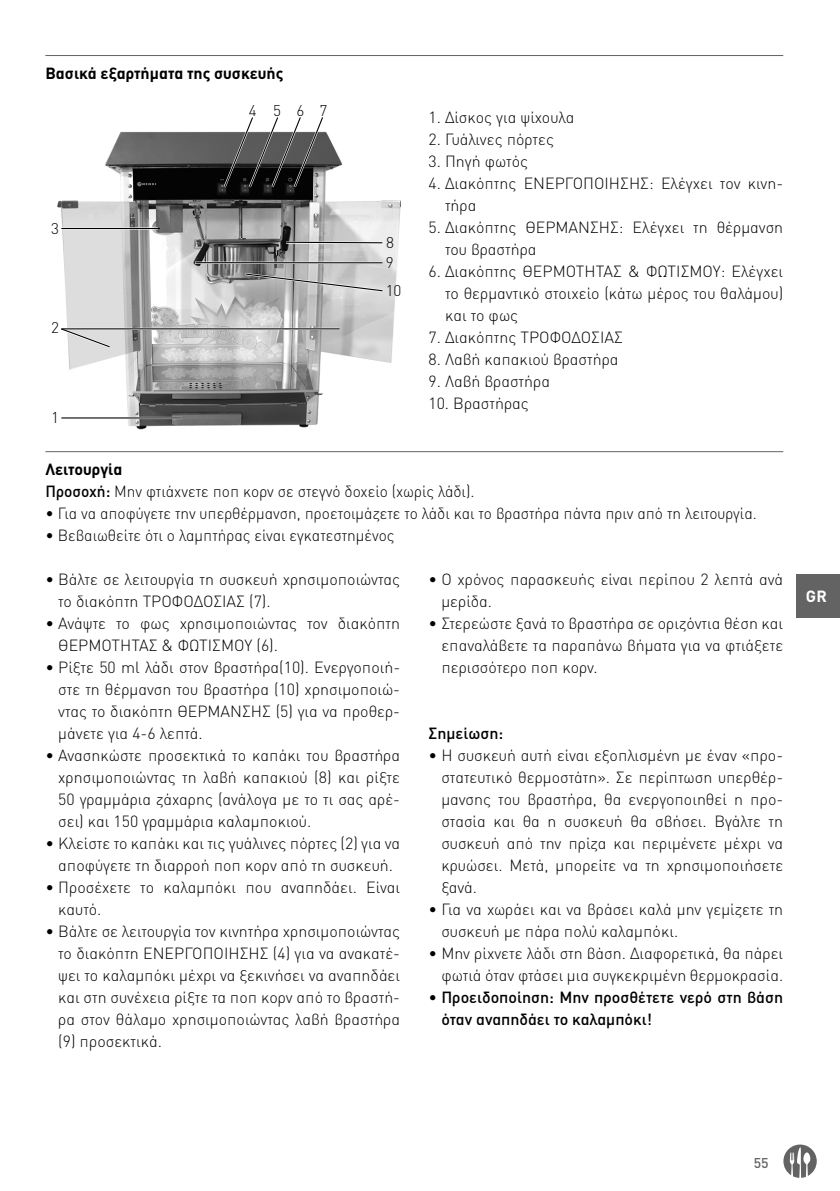
<style>
.page{position:relative;width:840px;height:1191px;background:#fff}
.page>*{position:absolute;margin:0;border:0;box-sizing:border-box;transform-origin:0 0}
.t1{font:300 16px/22px "DIN Pro";color:#000}
.t2{font:500 16px/22px "DIN Pro";color:#000}
.t3{font:700 16px "DIN Pro";color:#000}
.t4{font:700 16px "DIN Pro";color:#fff}
.t5{font:300 15.4px/28px "DIN Pro";letter-spacing:.985em;color:#000}
.t6{font:500 14px "DIN Pro";color:#646363}
.s1{font-weight:700}
.s2{font-weight:500}
.s3{font-weight:300}
</style>
<div class="page">
<div style="left:796px;top:574px;width:43px;height:43px;background:#646363"></div>
<svg style="left:783px;top:1144px;width:33px;height:33px"></svg>
<hr style="left:45px;top:55px;width:737px;height:1px;background:#646363">
<img style="left:57px;top:131px;width:343px;height:299px">
<hr style="left:195px;top:261px;width:187px;height:3px;background:#fff">
<hr style="left:62px;top:328px;width:277px;height:2px;background:#fff">
<hr style="left:286px;top:241px;width:96px;height:3px;background:#fff">
<hr style="left:61px;top:227px;width:97px;height:3px;background:#fff">
<hr style="left:61px;top:417px;width:120px;height:2px;background:#fff">
<hr style="left:195px;top:262px;width:187px;height:1px;background:#000">
<svg style="left:242px;top:271px;width:142px;height:22px;background:#b4b4b4"></svg>
<hr style="left:61px;top:328px;width:278px;height:1px;background:#000">
<hr style="left:286px;top:242px;width:96px;height:1px;background:#000">
<hr style="left:61px;top:228px;width:99px;height:1px;background:#000">
<hr style="left:61px;top:417px;width:120px;height:1px;background:#000">
<svg style="left:59px;top:326px;width:53px;height:23px"></svg>
<svg style="left:222px;top:117px;width:103px;height:73px"></svg>
<hr style="left:45px;top:451px;width:737px;height:1px;background:#646363">
<p class="t3" style="left:45px;top:60px;width:239px">Βασικά εξαρτήματα της συσκευής</p>
<p class="t5" style="left:51px;top:214px;width:9px">3</p>
<p class="t5" style="left:51px;top:313px;width:9px">2</p>
<p class="t5" style="left:51px;top:403px;width:9px">1</p>
<p class="t5" style="left:248px;top:96px;width:80px">4567</p>
<p class="t5" style="left:386px;top:228px;width:9px">8</p>
<p class="t5" style="left:385px;top:247px;width:17px">9<br>10</p>
<p class="t1" style="left:428px;top:105px;width:147px">1. Δίσκος για ψίχουλα</p>
<p class="t1" style="left:428px;top:127px;width:127px">2. Γυάλινες πόρτες</p>
<p class="t1" style="left:428px;top:149px;width:101px">3. Πηγή φωτός</p>
<p class="t1" style="left:445px;top:171px;width:339px;text-indent:-17px">4. Διακόπτης ΕΝΕΡΓΟΠΟΙΗΣΗΣ: Ελέγχει τον κινη&shy;τήρα</p>
<p class="t1" style="left:445px;top:215px;width:339px;text-indent:-17px">5. Διακόπτης ΘΕΡΜΑΝΣΗΣ: Ελέγχει τη θέρμανση του βραστήρα</p>
<p class="t1" style="left:445px;top:259px;width:339px;text-align:justify;text-indent:-17px">6. Διακόπτης ΘΕΡΜΟΤΗΤΑΣ &amp; ΦΩΤΙΣΜΟΥ: Ελέγχει το θερμαντικό στοιχείο (κάτω μέρος του θαλάμου) και το φως</p>
<p class="t1" style="left:428px;top:325px;width:196px">7. Διακόπτης ΤΡΟΦΟΔΟΣΙΑΣ</p>
<p class="t1" style="left:428px;top:347px;width:191px">8. Λαβή καπακιού βραστήρα</p>
<p class="t1" style="left:428px;top:369px;width:123px">9. Λαβή βραστήρα</p>
<p class="t1" style="left:428px;top:391px;width:102px">10. Βραστήρας</p>
<p class="t1" style="left:45px;top:457px;width:430px"><span class="s1">Λειτουργία<br></span><span class="s2">Προσοχή:</span> Μην φτιάχνετε ποπ κορν σε στεγνό δοχείο (χωρίς λάδι).</p>
<p class="t1" style="left:45px;top:501px;width:712px">• Για να αποφύγετε την υπερθέρμανση, προετοιμάζετε το λάδι και το βραστήρα πάντα πριν από τη λειτουργία.</p>
<p class="t1" style="left:45px;top:523px;width:350px">• Βεβαιωθείτε ότι ο λαμπτήρας είναι εγκατεστημένος</p>
<p class="t1" style="left:58px;top:567px;width:343px;text-indent:-13px">• Βάλτε σε λειτουργία τη συσκευή χρησιμοποιώντας το διακόπτη ΤΡΟΦΟΔΟΣΙΑΣ (7).</p>
<p class="t1" style="left:58px;top:611px;width:343px;text-indent:-13px">• Ανάψτε το φως χρησιμοποιώντας τον διακόπτη<br>ΘΕΡΜΟΤΗΤΑΣ &amp; ΦΩΤΙΣΜΟΥ (6).</p>
<p class="t1" style="left:58px;top:655px;width:343px;text-align:justify;text-indent:-13px">• Ρίξτε 50 ml λάδι στον βραστήρα(10). Ενεργοποιή&shy;στε τη θέρμανση του βραστήρα (10) χρησιμοποιώ&shy;ντας το διακόπτη ΘΕΡΜΑΝΣΗΣ (5) για να προθερ&shy;μάνετε για 4-6 λεπτά.</p>
<p class="t1" style="left:58px;top:743px;width:343px;text-align:justify;text-indent:-13px">• Ανασηκώστε προσεκτικά το καπάκι του βραστήρα χρησιμοποιώντας τη λαβή καπακιού (8) και ρίξτε 50 γραμμάρια ζάχαρης (ανάλογα με το τι σας αρέ&shy;σει) και 150 γραμμάρια καλαμποκιού.</p>
<p class="t1" style="left:45px;top:831px;width:356px;text-align:center">• Κλείστε το καπάκι και τις γυάλινες πόρτες (2) για να αποφύγετε τη διαρροή ποπ κορν από τη συσκευή.</p>
<p class="t1" style="left:58px;top:875px;width:343px;text-indent:-13px">• Προσέχετε το καλαμπόκι που αναπηδάει. Είναι καυτό.</p>
<p class="t1" style="left:58px;top:919px;width:343px;text-align:justify;text-indent:-13px">• Βάλτε σε λειτουργία τον κινητήρα χρησιμοποιώντας το διακόπτη ΕΝΕΡΓΟΠΟΙΗΣΗΣ (4) για να ανακατέ&shy;ψει το καλαμπόκι μέχρι να ξεκινήσει να αναπηδάει και στη συνέχεια ρίξτε τα ποπ κορν από το βραστή&shy;ρα στον θάλαμο χρησιμοποιώντας λαβή βραστήρα (9) προσεκτικά.</p>
<p class="t1" style="left:441px;top:567px;width:343px;text-indent:-13px">• Ο χρόνος παρασκευής είναι περίπου 2 λεπτά ανά μερίδα.</p>
<p class="t1" style="left:441px;top:611px;width:343px;text-align:justify;text-indent:-13px">• Στερεώστε ξανά το βραστήρα σε οριζόντια θέση και επαναλάβετε τα παραπάνω βήματα για να φτιάξετε περισσότερο ποπ κορν.</p>
<p class="t2" style="left:428px;top:720px;width:76px">Σημείωση:</p>
<p class="t1" style="left:441px;top:743px;width:343px;text-align:justify;text-indent:-13px">• Η συσκευή αυτή είναι εξοπλισμένη με έναν «προ&shy;στατευτικό θερμοστάτη». Σε περίπτωση υπερθέρ&shy;μανσης του βραστήρα, θα ενεργοποιηθεί η προ&shy;στασία και θα η συσκευή θα σβήσει. Βγάλτε τη συσκευή από την πρίζα και περιμένετε μέχρι να κρυώσει. Μετά, μπορείτε να τη χρησιμοποιήσετε ξανά.</p>
<p class="t1" style="left:441px;top:897px;width:343px;text-indent:-13px">• Για να χωράει και να βράσει καλά μην γεμίζετε τη συσκευή με πάρα πολύ καλαμπόκι.</p>
<p class="t1" style="left:428px;top:941px;width:356px;text-align:right">• Μην ρίχνετε λάδι στη βάση. Διαφορετικά, θα πάρει φωτιά όταν φτάσει μια συγκεκριμένη θερμοκρασία.</p>
<p class="t2" style="left:441px;top:984px;width:343px;text-indent:-13px"><span class="s3">•</span> Προειδοποίηση: Μην προσθέτετε νερό στη βάση όταν αναπηδάει το καλαμπόκι!</p>
<p class="t4" style="left:805px;top:583px;width:22px">GR</p>
<p class="t6" style="left:753px;top:1151px;width:16px">55</p>
</div>
